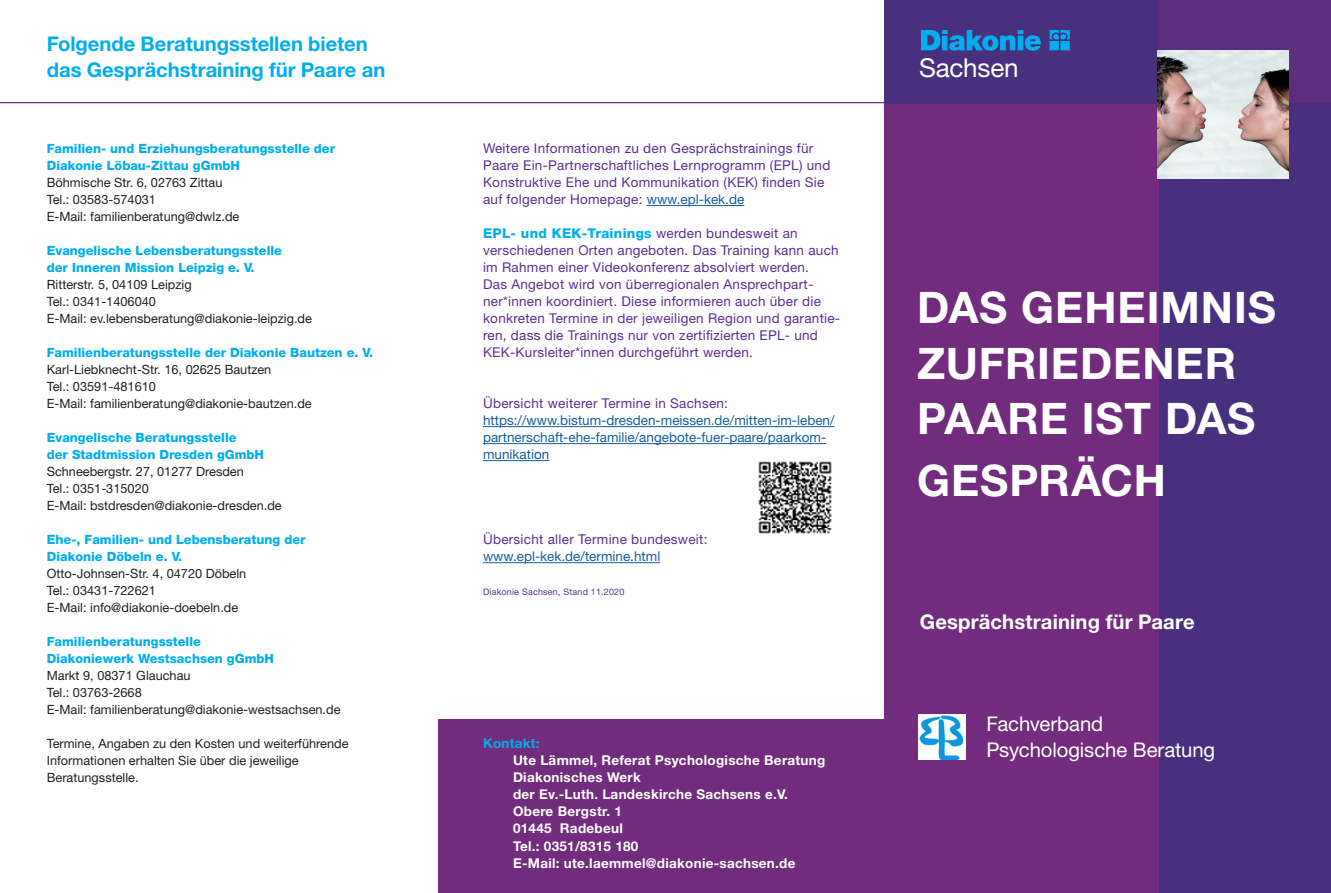
<style>
.page{position:relative;width:1331px;height:893px;background:#fff}
.page>*{position:absolute;margin:0;border:0;box-sizing:border-box;transform-origin:0 0}
._23_Headline_Zitat_47_5pt_18mm_Bold{font:700 43.5px/55.5px "Helvetica Neue LT Std";letter-spacing:.02em;color:#fff}
._00_Einrichtungsname_mehrzeilig_17_35_18_{font:26.1px "Helvetica Neue LT Std";letter-spacing:-.005em;color:#fff}
._21_Lead_Subheadline_Zitat_13_5pt_6mm_Bol{font:700 20.25px/25.5px "Helvetica Neue LT Std";letter-spacing:-.005em;color:#00aeef}
._21_Lead_Subheadline_Zitat_13_5pt_6mm_Bol-2{font:20.25px/25.5px "Helvetica Neue LT Std";letter-spacing:-.005em;color:#fff}
._21_Lead_Subheadline_Zitat_13_5pt_6mm_Bol-3{font:700 20.25px "Helvetica Neue LT Std";letter-spacing:.01em;color:#fff}
.Copy_8_5_auf_11_16{font:13.5px/17px "Helvetica Neue LT Std";letter-spacing:.02em;color:#5b2e91}
.Titel_Landesverband{font:700 13.5px/17px "Helvetica Neue LT Std";letter-spacing:.02em;color:#fff}
.Copy_8_5_auf_11_16-2{font:13.5px/17px "Helvetica Neue LT Std";color:#175d9e}
.Titel_Landesverband-2{font:700 13.5px "Helvetica Neue LT Std";letter-spacing:.02em;color:#00aeef}
.Copy_8_5_auf_11_16-3{font:12.75px/17px "Helvetica Neue LT Std";color:#231f20}
.Copy_8_5_auf_11_16-4{font:800 12.75px/17px "Helvetica Neue LT Std";color:#00aeef}
.Copy_8_5_auf_11_16-5{font:9px "Helvetica Neue LT Std";letter-spacing:.02em;color:#5b2e91}
.s1{color:#175d9e}
.s2{font-weight:800;color:#00aeef}
</style>
<div class="page">
<hr style="left:0;top:102px;width:884px;height:1px;background:#5e2e7e">
<div style="left:1158px;top:103px;width:173px;height:790px;background:#48307e"></div>
<div style="left:884px;top:102px;width:274px;height:791px;background:#712c7d"></div>
<div style="left:884px;top:0;width:279px;height:103px;background:#48307e"></div>
<div style="left:1158px;top:0;width:173px;height:103px;background:#5e2e7e"></div>
<hr style="left:647px;top:205px;width:97px;height:1px;background:#175d9e">
<hr style="left:483px;top:426px;width:352px;height:1px;background:#175d9e">
<hr style="left:483px;top:443px;width:343px;height:1px;background:#175d9e">
<hr style="left:483px;top:460px;width:66px;height:1px;background:#175d9e">
<hr style="left:483px;top:562px;width:177px;height:1px;background:#175d9e">
<img style="left:758px;top:461px;width:74px;height:73px">
<img style="left:1158px;top:51px;width:130px;height:127px">
<img style="left:919px;top:714px;width:46px;height:46px">
<div style="left:438px;top:720px;width:446px;height:173px;background:#712c7d"></div>
<svg style="left:921px;top:30px;width:149px;height:21px"></svg>
<p class="_21_Lead_Subheadline_Zitat_13_5pt_6mm_Bol" style="left:47px;top:31px;width:340px">Folgende Beratungsstellen bieten das Gesprächstraining für Paare an</p>
<p class="Copy_8_5_auf_11_16-4" style="left:47px;top:140px;width:290px">Familien- und Erziehungsberatungsstelle der<br>Diakonie Löbau-Zittau gGmbH</p>
<p class="Copy_8_5_auf_11_16-3" style="left:47px;top:174px;width:177px">Böhmische Str. 6, 02763 Zittau</p>
<p class="Copy_8_5_auf_11_16-3" style="left:47px;top:191px;width:111px">Tel.: 03583-574031</p>
<p class="Copy_8_5_auf_11_16-3" style="left:47px;top:208px;width:194px">E-Mail: familienberatung@dwlz.de</p>
<p class="Copy_8_5_auf_11_16-4" style="left:47px;top:242px;width:237px">Evangelische Lebensberatungsstelle der Inneren Mission Leipzig e. V.</p>
<p class="Copy_8_5_auf_11_16-3" style="left:47px;top:276px;width:147px">Ritterstr. 5, 04109 Leipzig</p>
<p class="Copy_8_5_auf_11_16-3" style="left:47px;top:293px;width:111px">Tel.: 0341-1406040</p>
<p class="Copy_8_5_auf_11_16-3" style="left:47px;top:310px;width:267px">E-Mail: ev.lebensberatung@diakonie-leipzig.de</p>
<p class="Copy_8_5_auf_11_16-4" style="left:47px;top:344px;width:328px">Familienberatungsstelle der Diakonie Bautzen e. V.</p>
<p class="Copy_8_5_auf_11_16-3" style="left:47px;top:361px;width:226px">Karl-Liebknecht-Str. 16, 02625 Bautzen</p>
<p class="Copy_8_5_auf_11_16-3" style="left:47px;top:378px;width:111px">Tel.: 03591-481610</p>
<p class="Copy_8_5_auf_11_16-3" style="left:47px;top:395px;width:267px">E-Mail: familienberatung@diakonie-bautzen.de</p>
<p class="Copy_8_5_auf_11_16-4" style="left:47px;top:429px;width:219px">Evangelische Beratungsstelle<br>der Stadtmission Dresden gGmbH</p>
<p class="Copy_8_5_auf_11_16-3" style="left:47px;top:463px;width:199px">Schneebergstr. 27, 01277 Dresden</p>
<p class="Copy_8_5_auf_11_16-3" style="left:47px;top:480px;width:104px">Tel.: 0351-315020</p>
<p class="Copy_8_5_auf_11_16-3" style="left:47px;top:497px;width:237px">E-Mail: bstdresden@diakonie-dresden.de</p>
<p class="Copy_8_5_auf_11_16-4" style="left:47px;top:531px;width:260px">Ehe-, Familien- und Lebensberatung der<br>Diakonie Döbeln e. V.</p>
<p class="Copy_8_5_auf_11_16-3" style="left:47px;top:565px;width:201px">Otto-Johnsen-Str. 4, 04720 Döbeln</p>
<p class="Copy_8_5_auf_11_16-3" style="left:47px;top:582px;width:111px">Tel.: 03431-722621</p>
<p class="Copy_8_5_auf_11_16-3" style="left:47px;top:599px;width:193px">E-Mail: info@diakonie-doebeln.de</p>
<p class="Copy_8_5_auf_11_16-4" style="left:47px;top:633px;width:229px">Familienberatungsstelle<br>Diakoniewerk Westsachsen gGmbH</p>
<p class="Copy_8_5_auf_11_16-3" style="left:47px;top:667px;width:145px">Markt 9, 08371 Glauchau</p>
<p class="Copy_8_5_auf_11_16-3" style="left:47px;top:684px;width:96px">Tel.: 03763-2668</p>
<p class="Copy_8_5_auf_11_16-3" style="left:47px;top:701px;width:295px">E-Mail: familienberatung@diakonie-westsachsen.de</p>
<p class="Copy_8_5_auf_11_16-3" style="left:47px;top:735px;width:303px">Termine, Angaben zu den Kosten und weiterführende<br>Informationen erhalten Sie über die jeweilige<br>Beratungsstelle.</p>
<p class="Copy_8_5_auf_11_16" style="left:483px;top:140px;width:349px">Weitere Informationen zu den Gesprächstrainings für Paare Ein-Partnerschaftliches Lernprogramm (EPL) und Konstruktive Ehe und Kommunikation (KEK) finden Sie auf folgender Homepage: <span class="s1">www.epl-kek.de</span></p>
<p class="Copy_8_5_auf_11_16" style="left:483px;top:225px;width:357px"><span class="s2">EPL- und KEK-Trainings</span> werden bundesweit an verschiedenen Orten angeboten. Das Training kann auch im Rahmen einer Videokonferenz absolviert werden.</p>
<p class="Copy_8_5_auf_11_16" style="left:483px;top:276px;width:359px">Das Angebot wird von überregionalen Ansprechpart&shy;ner*innen koordiniert. Diese informieren auch über die konkreten Termine in der jeweiligen Region und garantie&shy;ren, dass die Trainings nur von zertifizierten EPL- und KEK-Kursleiter*innen durchgeführt werden.</p>
<p class="Copy_8_5_auf_11_16" style="left:483px;top:395px;width:247px">Übersicht weiterer Termine in Sachsen:</p>
<p class="Copy_8_5_auf_11_16-2" style="left:483px;top:412px;width:353px">https://www.bistum-dresden-meissen.de/mitten-im-leben/ partnerschaft-ehe-familie/angebote-fuer-paare/paarkom&shy;munikation</p>
<p class="Copy_8_5_auf_11_16" style="left:483px;top:531px;width:226px">Übersicht aller Termine bundesweit:</p>
<p class="Copy_8_5_auf_11_16-2" style="left:483px;top:548px;width:179px">www.epl-kek.de/termine.html</p>
<p class="Copy_8_5_auf_11_16-5" style="left:483px;top:587px;width:143px">Diakonie Sachsen, Stand 11.2020</p>
<p class="Titel_Landesverband-2" style="left:483px;top:735px;width:58px">Kontakt:</p>
<p class="Titel_Landesverband" style="left:513px;top:752px;width:314px">Ute Lämmel, Referat Psychologische Beratung</p>
<p class="Titel_Landesverband" style="left:513px;top:769px;width:276px">Diakonisches Werk<br>der Ev.-Luth. Landeskirche Sachsens e.V.</p>
<p class="Titel_Landesverband" style="left:513px;top:803px;width:110px">Obere Bergstr. 1</p>
<p class="Titel_Landesverband" style="left:513px;top:820px;width:111px">01445 Radebeul</p>
<p class="Titel_Landesverband" style="left:513px;top:837px;width:127px">Tel.: 0351/8315 180</p>
<p class="Titel_Landesverband" style="left:513px;top:854px;width:284px">E-Mail: ute.laemmel@diakonie-sachsen.de</p>
<p class="_00_Einrichtungsname_mehrzeilig_17_35_18_" style="left:919px;top:52px;width:101px">Sachsen</p>
<p class="_23_Headline_Zitat_47_5pt_18mm_Bold" style="left:917px;top:279px;width:360px">DAS GEHEIMNIS<br>ZUFRIEDENER<br>PAARE IST DAS</p>
<p class="_23_Headline_Zitat_47_5pt_18mm_Bold" style="left:917px;top:451px;width:250px">GESPRÄCH</p>
<p class="_21_Lead_Subheadline_Zitat_13_5pt_6mm_Bol-3" style="left:920px;top:610px;width:276px">Gesprächstraining für Paare</p>
<p class="_21_Lead_Subheadline_Zitat_13_5pt_6mm_Bol-2" style="left:986px;top:711px;width:230px">Fachverband<br>Psychologische Beratung</p>
</div>
